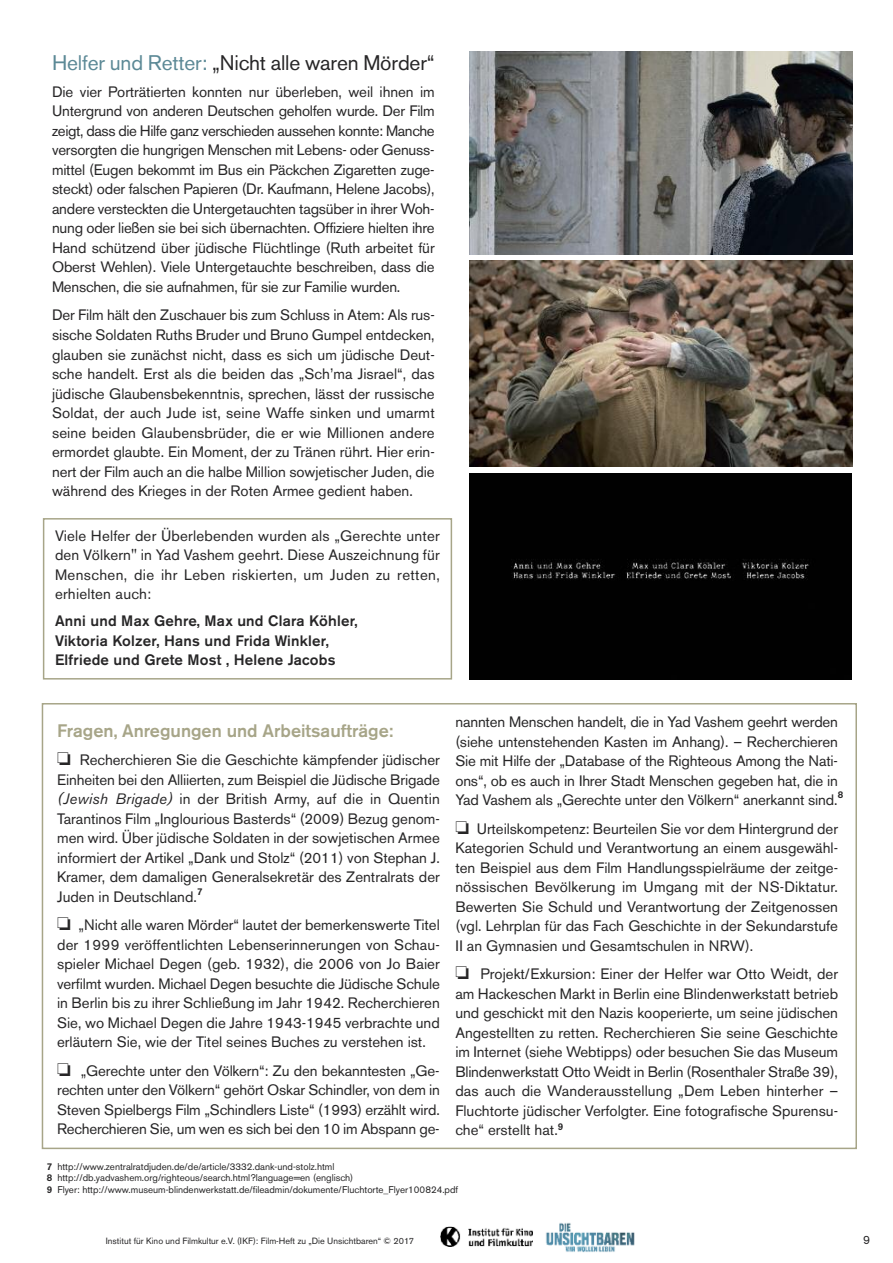
<style>
.page{position:relative;width:893px;height:1263px;background:#fff}
.page>*{position:absolute;margin:0;border:0;box-sizing:border-box;transform-origin:0 0}
.t1{font:21px "Akzidenz Grotesk BE";letter-spacing:-.005em;color:#272627}
.t2{font:500 18px "Akzidenz Grotesk BE";color:#a7a588}
.t3{font:15px/19.5px "Akzidenz Grotesk BE";color:#272627;text-align:justify}
.t4{font:500 15px/19.5px "Akzidenz Grotesk BE";letter-spacing:.015em;color:#272627}
.t5{font:12px "Akzidenz Grotesk BE";color:#272627}
.t6{font:9.75px/11.2px "Akzidenz Grotesk BE";color:#272627}
.t7{font:500 9.75px "Akzidenz Grotesk BE";color:#272627}
.t8{font:9px "Akzidenz Grotesk BE";color:#272627}
.s1{color:#5c8996}
.s2{font-weight:500}
.s3{font-style:italic}
.s4{font-family:"Koz Min Pr 6 N";font-weight:500}
</style>
<div class="page">
<img style="left:469px;top:261px;width:383px;height:206px">
<img style="left:469px;top:51px;width:383px;height:204px">
<div style="left:42px;top:703px;width:815px;height:446px;border:2px solid #a7a588"></div>
<div style="left:469px;top:473px;width:383px;height:206px;background:#010101"></div>
<img style="left:441px;top:1227px;width:92px;height:19px">
<img style="left:546px;top:1222px;width:89px;height:30px">
<div style="left:43px;top:518px;width:409px;height:161px;border:2px solid #a7a588"></div>
<h1 class="t1" style="left:52px;top:55px;width:384px"><span class="s1">Helfer und Retter:</span> „Nicht alle waren Mörder“</h1>
<p class="t3" style="left:52px;top:84px;width:384px">Die vier Porträtierten konnten nur überleben, weil ihnen im Untergrund von anderen Deutschen geholfen wurde. Der Film zeigt, dass die Hilfe ganz verschieden aussehen konnte: Manche versorgten die hungrigen Menschen mit Lebens- oder Genuss&shy;mittel (Eugen bekommt im Bus ein Päckchen Zigaretten zuge&shy;steckt) oder falschen Papieren (Dr. Kaufmann, Helene Jacobs), andere versteckten die Untergetauchten tagsüber in ihrer Woh&shy;nung oder ließen sie bei sich übernachten. Offiziere hielten ihre Hand schützend über jüdische Flüchtlinge (Ruth arbeitet für Oberst Wehlen). Viele Untergetauchte beschreiben, dass die Menschen, die sie aufnahmen, für sie zur Familie wurden.</p>
<p class="t3" style="left:52px;top:307px;width:384px">Der Film hält den Zuschauer bis zum Schluss in Atem: Als rus&shy;sische Soldaten Ruths Bruder und Bruno Gumpel entdecken, glauben sie zunächst nicht, dass es sich um jüdische Deut&shy;sche handelt. Erst als die beiden das „Sch’ma Jisrael“, das jüdische Glaubensbekenntnis, sprechen, lässt der russische Soldat, der auch Jude ist, seine Waffe sinken und umarmt seine beiden Glaubensbrüder, die er wie Millionen andere ermordet glaubte. Ein Moment, der zu Tränen rührt. Hier erin&shy;nert der Film auch an die halbe Million sowjetischer Juden, die während des Krieges in der Roten Armee gedient haben.</p>
<p class="t3" style="left:55px;top:527px;width:386px">Viele Helfer der Überlebenden wurden als „Gerechte unter den Völkern" in Yad Vashem geehrt. Diese Auszeichnung für Menschen, die ihr Leben riskierten, um Juden zu retten, erhielten auch:</p>
<p class="t4" style="left:55px;top:612px;width:304px">Anni und Max Gehre, Max und Clara Köhler,<br>Viktoria Kolzer, Hans und Frida Winkler,<br>Elfriede und Grete Most , Helene Jacobs</p>
<p class="t3" style="left:455px;top:714px;width:384px">nannten Menschen handelt, die in Yad Vashem geehrt werden (siehe untenstehenden Kasten im Anhang). – Recherchieren Sie mit Hilfe der „Database of the Righteous Among the Nati&shy;ons“, ob es auch in Ihrer Stadt Menschen gegeben hat, die in Yad Vashem als „Gerechte unter den Völkern“ anerkannt sind.</p>
<p class="t3" style="left:455px;top:820px;width:384px">□ Urteilskompetenz: Beurteilen Sie vor dem Hintergrund der Kategorien Schuld und Verantwortung an einem ausgewähl&shy;ten Beispiel aus dem Film Handlungsspielräume der zeitge&shy;nössischen Bevölkerung im Umgang mit der NS-Diktatur.<br>Bewerten Sie Schuld und Verantwortung der Zeitgenossen (vgl. Lehrplan für das Fach Geschichte in der Sekundarstufe II an Gymnasien und Gesamtschulen in NRW).</p>
<p class="t3" style="left:455px;top:966px;width:384px">□ Projekt/Exkursion: Einer der Helfer war Otto Weidt, der am Hackeschen Markt in Berlin eine Blindenwerkstatt betrieb und geschickt mit den Nazis kooperierte, um seine jüdischen Angestellten zu retten. Recherchieren Sie seine Geschichte im Internet (siehe Webtipps) oder besuchen Sie das Museum Blindenwerkstatt Otto Weidt in Berlin (Rosenthaler Straße 39), das auch die Wanderausstellung „Dem Leben hinterher – Fluchtorte jüdischer Verfolgter. Eine fotografische Spurensu&shy;che“ erstellt hat.</p>
<p class="t6" style="left:47px;top:1162px;width:413px"><span class="s2">7</span> http://www.zentralratdjuden.de/de/article/3332.dank-und-stolz.html<br><span class="s2">8</span> http://db.yadvashem.org/righteous/search.html?language=en (englisch)<br><span class="s2">9</span> Flyer: http://www.museum-blindenwerkstatt.de/fileadmin/dokumente/Fluchtorte_Flyer100824.pdf</p>
<p class="t2" style="left:57px;top:724px;width:338px">Fragen, Anregungen und Arbeitsaufträge:</p>
<p class="t3" style="left:57px;top:752px;width:384px">□ Recherchieren Sie die Geschichte kämpfender jüdischer Einheiten bei den Alliierten, zum Beispiel die Jüdische Brigade <span class="s3">(Jewish Brigade)</span> in der British Army, auf die in Quentin Tarantinos Film „Inglourious Basterds“ (2009) Bezug genom&shy;men wird. Über jüdische Soldaten in der sowjetischen Armee informiert der Artikel „Dank und Stolz“ (2011) von Stephan J.<br>Kramer, dem damaligen Generalsekretär des Zentralrats der Juden in Deutschland.</p>
<p class="t3" style="left:57px;top:917px;width:384px">□ „Nicht alle waren Mörder“ lautet der bemerkenswerte Titel der 1999 veröffentlichten Lebenserinnerungen von Schau&shy;spieler Michael Degen (geb. 1932), die 2006 von Jo Baier verfilmt wurden. Michael Degen besuchte die Jüdische Schule in Berlin bis zu ihrer Schließung im Jahr 1942. Recherchieren Sie, wo Michael Degen die Jahre 1943-1945 verbrachte und erläutern Sie, wie der Titel seines Buches zu verstehen ist.</p>
<p class="t3" style="left:57px;top:1062px;width:384px">□ „Gerechte unter den Völkern“: Zu den bekanntesten „Ge&shy;rechten unter den Völkern“ gehört Oskar Schindler, von dem in Steven Spielbergs Film „Schindlers Liste“ (1993) erzählt wird.<br>Recherchieren Sie, um wen es sich bei den 10 im Abspann ge-</p>
<p class="t7" style="left:838px;top:791px;width:7px">8</p>
<p class="t7" style="left:197px;top:888px;width:7px">7</p>
<p class="t7" style="left:558px;top:1123px;width:7px">9</p>
<p class="t8" style="left:106px;top:1238px;width:310px">Institut fu<span class="s4">̈</span>r Kino und Filmkultur e.V. (IKF): Film-Heft zu „Die Unsichtbaren“ © 2017</p>
<p class="t5" style="left:863px;top:1235px;width:8px">9</p>
</div>
